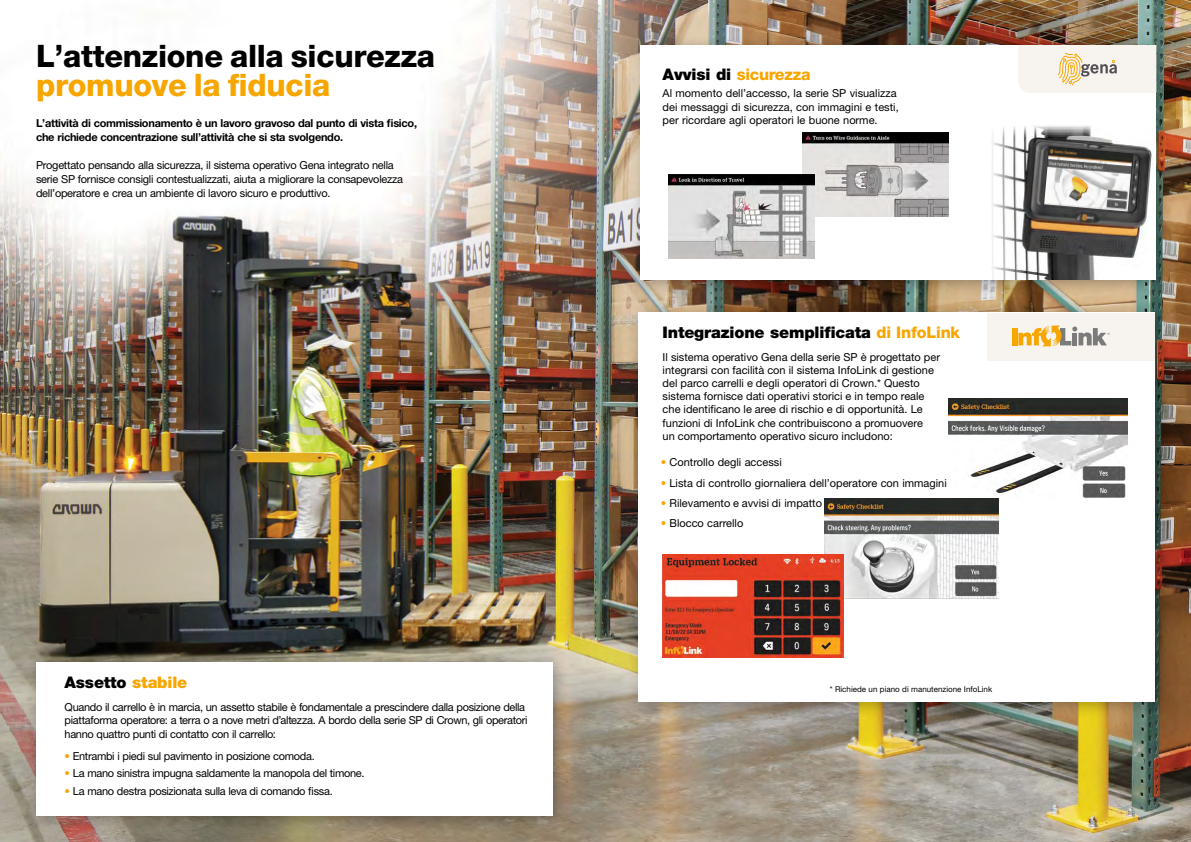
<style>
.page{position:relative;width:1191px;height:842px;background:#fff}
.page>*{position:absolute;margin:0;border:0;box-sizing:border-box;transform-origin:0 0}
.t1{font:800 31px "Helvetica Neue LT Std";letter-spacing:-.01em;color:#000}
.t2{font:800 31px "Helvetica Neue LT Std";letter-spacing:-.01em;color:#f7a600}
.t3{font:900 16px "Helvetica Neue LT Std";letter-spacing:-.01em;color:#000}
.t4{font:800 16px "Helvetica Neue LT Std";letter-spacing:-.02em;color:#f7a600}
.t5{font:11px/13.2px "Helvetica Neue LT Std";color:#000}
.t6{font:11px/13.2px "Helvetica Neue LT Std";letter-spacing:-.02em;color:#000}
.t7{font:700 11px/14px "Helvetica Neue LT Std";letter-spacing:-.025em;color:#000}
.t8{font:8px "Helvetica Neue LT Std";color:#000}
.s1{color:#f7a600}
.s2{font-weight:900;color:#000}
.s3{font-weight:800;color:#f7a600}
</style>
<div class="page">
<img style="left:0;top:0;width:1191px;height:842px">
<div style="left:24px;top:649px;width:547px;height:185px;background:#000;opacity:.3"></div>
<div style="left:36px;top:662px;width:516px;height:153px;background:#fff"></div>
<div style="left:626px;top:300px;width:548px;height:421px;background:#000;opacity:.3"></div>
<div style="left:638px;top:313px;width:517px;height:389px;background:#fff"></div>
<div style="left:987px;top:313px;width:168px;height:48px;background:#f7f4f0"></div>
<div style="left:1011px;top:328px;width:6px;height:17px;background:#f7a600"></div>
<svg style="left:1018px;top:326px;width:91px;height:20px"></svg>
<img style="left:948px;top:398px;width:179px;height:101px">
<img style="left:824px;top:499px;width:174px;height:99px">
<img style="left:662px;top:554px;width:181px;height:104px">
<div style="left:628px;top:33px;width:545px;height:264px;background:#000;opacity:.3"></div>
<div style="left:640px;top:45px;width:516px;height:234px;background:#fff"></div>
<img style="left:991px;top:126px;width:161px;height:153px">
<img style="left:802px;top:133px;width:146px;height:83px">
<img style="left:1044px;top:147px;width:88px;height:64px">
<img style="left:668px;top:175px;width:146px;height:83px">
<svg style="left:1018px;top:45px;width:138px;height:48px"></svg>
<h1 class="t1" style="left:36px;top:38px;width:401px">L’attenzione alla sicurezza</h1>
<h1 class="t2" style="left:36px;top:67px;width:296px">promuove la fiducia</h1>
<p class="t7" style="left:36px;top:116px;width:382px">L’attività di commissionamento è un lavoro gravoso dal punto di vista fisico, che richiede concentrazione sull’attività che si sta svolgendo.</p>
<p class="t6" style="left:36px;top:158px;width:368px;line-height:14px">Progettato pensando alla sicurezza, il sistema operativo Gena integrato nella serie SP fornisce consigli contestualizzati, aiuta a migliorare la consapevolezza dell’operatore e crea un ambiente di lavoro sicuro e produttivo.</p>
<h2 class="t3" style="left:65px;top:673px;width:124px">Assetto <span class="s1">stabile</span></h2>
<p class="t6" style="left:65px;top:700px;width:464px">Quando il carrello è in marcia, un assetto stabile è fondamentale a prescindere dalla posizione della piattaforma operatore: a terra o a nove metri d’altezza. A bordo della serie SP di Crown, gli operatori hanno quattro punti di contatto con il carrello:</p>
<p class="t6" style="left:65px;top:749px;width:252px"><span class="s1">•</span> Entrambi i piedi sul pavimento in posizione comoda.</p>
<p class="t6" style="left:65px;top:767px;width:301px"><span class="s1">•</span> La mano sinistra impugna saldamente la manopola del timone.</p>
<p class="t6" style="left:65px;top:784px;width:270px"><span class="s1">•</span> La mano destra posizionata sulla leva di comando fissa.</p>
<h2 class="t4" style="left:662px;top:65px;width:149px"><span class="s2">Avvisi di</span> sicurezza</h2>
<p class="t5" style="left:662px;top:87px;width:238px">Al momento dell’accesso, la serie SP visualizza dei messaggi di sicurezza, con immagini e testi, per ricordare agli operatori le buone norme.</p>
<h2 class="t3" style="left:662px;top:323px;width:299px">Integrazione semplificata <span class="s3">di InfoLink</span></h2>
<p class="t5" style="left:662px;top:350px;width:279px">Il sistema operativo Gena della serie SP è progettato per integrarsi con facilità con il sistema InfoLink di gestione del parco carrelli e degli operatori di Crown.* Questo sistema fornisce dati operativi storici e in tempo reale che identificano le aree di rischio e di opportunità. Le funzioni di InfoLink che contribuiscono a promuovere<br>un comportamento operativo sicuro includono:</p>
<p class="t5" style="left:661px;top:456px;width:122px"><span class="s1">•</span> Controllo degli accessi</p>
<p class="t5" style="left:661px;top:476px;width:287px"><span class="s1">•</span> Lista di controllo giornaliera dell’operatore con immagini</p>
<p class="t5" style="left:661px;top:496px;width:163px"><span class="s1">•</span> Rilevamento e avvisi di impatto</p>
<p class="t5" style="left:661px;top:517px;width:84px"><span class="s1">•</span> Blocco carrello</p>
<p class="t8" style="left:829px;top:684px;width:164px">* Richiede un piano di manutenzione InfoLink</p>
</div>
